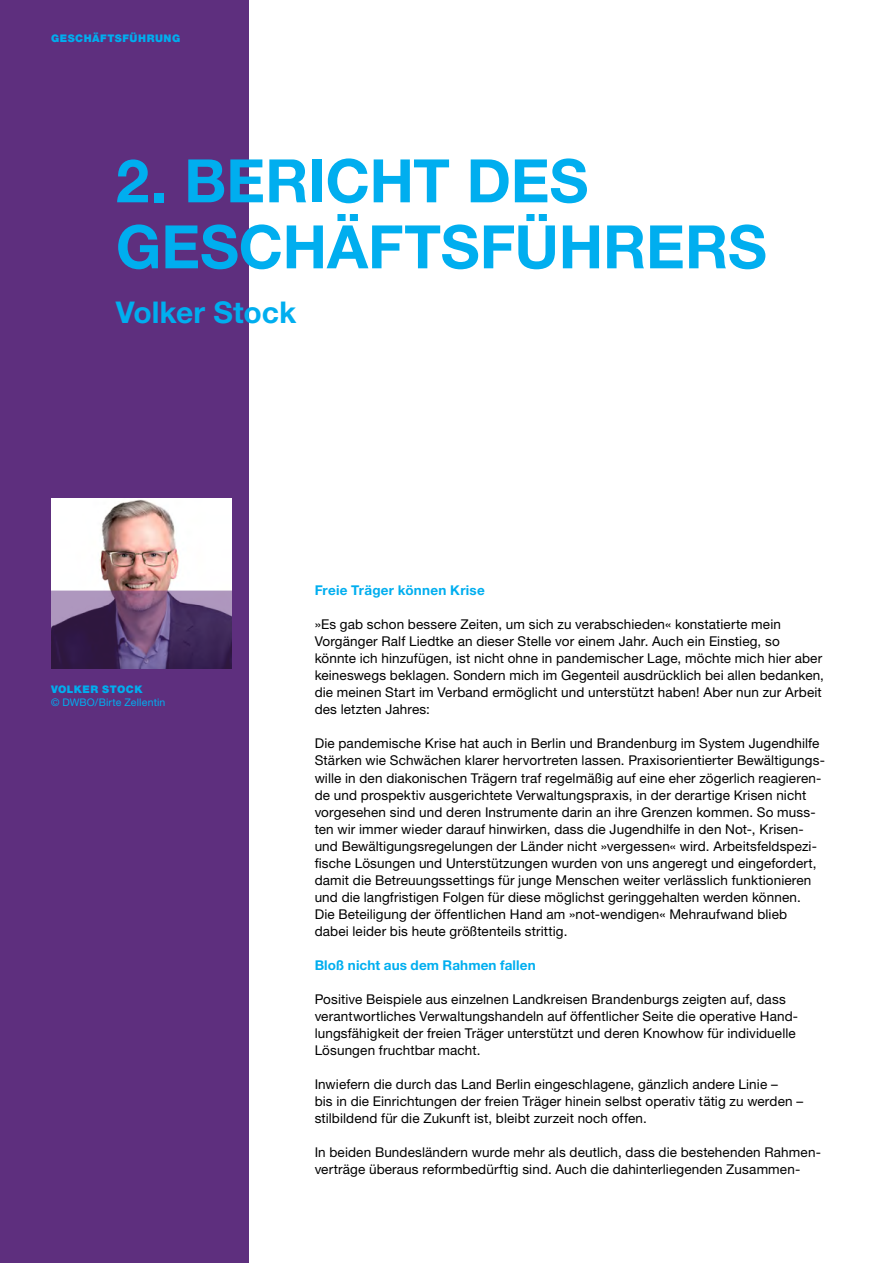
<style>
.page{position:relative;width:893px;height:1263px;background:#fff}
.page>*{position:absolute;margin:0;border:0;box-sizing:border-box;transform-origin:0 0}
.t1{font:700 60px/66px "Helvetica Neue LT Pro";letter-spacing:-.005em;color:#00aeef}
.t2{font:700 30px "Helvetica Neue LT Pro";color:#00aeef}
.t3{font:13.5px/17px "Helvetica Neue LT Pro";letter-spacing:.01em;color:#000}
.t4{font:700 13.5px "Helvetica Neue LT Pro";letter-spacing:.01em;color:#00aeef}
.t5{font:900 10.5px "Helvetica Neue LT Pro";letter-spacing:.05em;color:#00aeef}
.t6{font:10.5px "Helvetica Neue LT Pro";letter-spacing:.015em;color:#00aeef}
</style>
<div class="page">
<div style="left:0;top:0;width:249px;height:1263px;background:#5e2f7e"></div>
<img style="left:51px;top:499px;width:181px;height:170px">
<p class="t5" style="left:51px;top:31px;width:129px">GESCHÄFTSFÜHRUNG</p>
<h1 class="t1" style="left:116px;top:146px;width:652px">2. Bericht des<br>Geschäft sführers</h1>
<h2 class="t2" style="left:116px;top:294px;width:182px">Volker Stock</h2>
<p class="t5" style="left:51px;top:683px;width:93px">VOLKER STOCK</p>
<p class="t6" style="left:51px;top:696px;width:116px">© DWBO/Birte Zellentin</p>
<p class="t4" style="left:315px;top:582px;width:172px">Freie Träger können Krise</p>
<p class="t3" style="left:315px;top:616px;width:511px">»Es gab schon bessere Zeiten, um sich zu verabschieden« konstatierte mein Vorgänger Ralf Liedtke an dieser Stelle vor einem Jahr. Auch ein Einstieg, so könnte ich hinzufügen, ist nicht ohne in pandemischer Lage, möchte mich hier aber keineswegs beklagen. Sondern mich im Gegenteil ausdrücklich bei allen bedanken, die meinen Start im Verband ermöglicht und unterstützt haben! Aber nun zur Arbeit des letzten Jahres:</p>
<p class="t3" style="left:315px;top:735px;width:512px">Die pandemische Krise hat auch in Berlin und Brandenburg im System Jugendhilfe Stärken wie Schwächen klarer hervortreten lassen. Praxisorientierter Bewältigungs&shy;wille in den diakonischen Trägern traf regelmäßig auf eine eher zögerlich reagieren&shy;de und prospektiv ausgerichtete Verwaltungspraxis, in der derartige Krisen nicht vorgesehen sind und deren Instrumente darin an ihre Grenzen kommen. So muss&shy;ten wir immer wieder darauf hinwirken, dass die Jugendhilfe in den Not-, Krisen&shy;und Bewältigungsregelungen der Länder nicht »vergessen« wird. Arbeitsfeldspezi&shy;fische Lösungen und Unterstützungen wurden von uns angeregt und eingefordert, damit die Betreuungssettings für junge Menschen weiter verlässlich funktionieren und die langfristigen Folgen für diese möglichst geringgehalten werden können.<br>Die Beteiligung der öffentlichen Hand am »not-wendigen« Mehraufwand blieb<br>dabei leider bis heute größtenteils strittig.</p>
<p class="t4" style="left:315px;top:956px;width:222px">Bloß nicht aus dem Rahmen fallen</p>
<p class="t3" style="left:315px;top:990px;width:485px">Positive Beispiele aus einzelnen Landkreisen Brandenburgs zeigten auf, dass verantwortliches Verwaltungshandeln auf öffentlicher Seite die operative Hand&shy;lungsfähigkeit der freien Träger unterstützt und deren Knowhow für individuelle Lösungen fruchtbar macht.</p>
<p class="t3" style="left:315px;top:1075px;width:490px">Inwiefern die durch das Land Berlin eingeschlagene, gänzlich andere Linie –<br>bis in die Einrichtungen der freien Träger hinein selbst operativ tätig zu werden – stilbildend für die Zukunft ist, bleibt zurzeit noch offen.</p>
<p class="t3" style="left:315px;top:1143px;width:508px">In beiden Bundesländern wurde mehr als deutlich, dass die bestehenden Rahmen&shy;verträge überaus reformbedürftig sind. Auch die dahinterliegenden Zusammen-</p>
</div>
